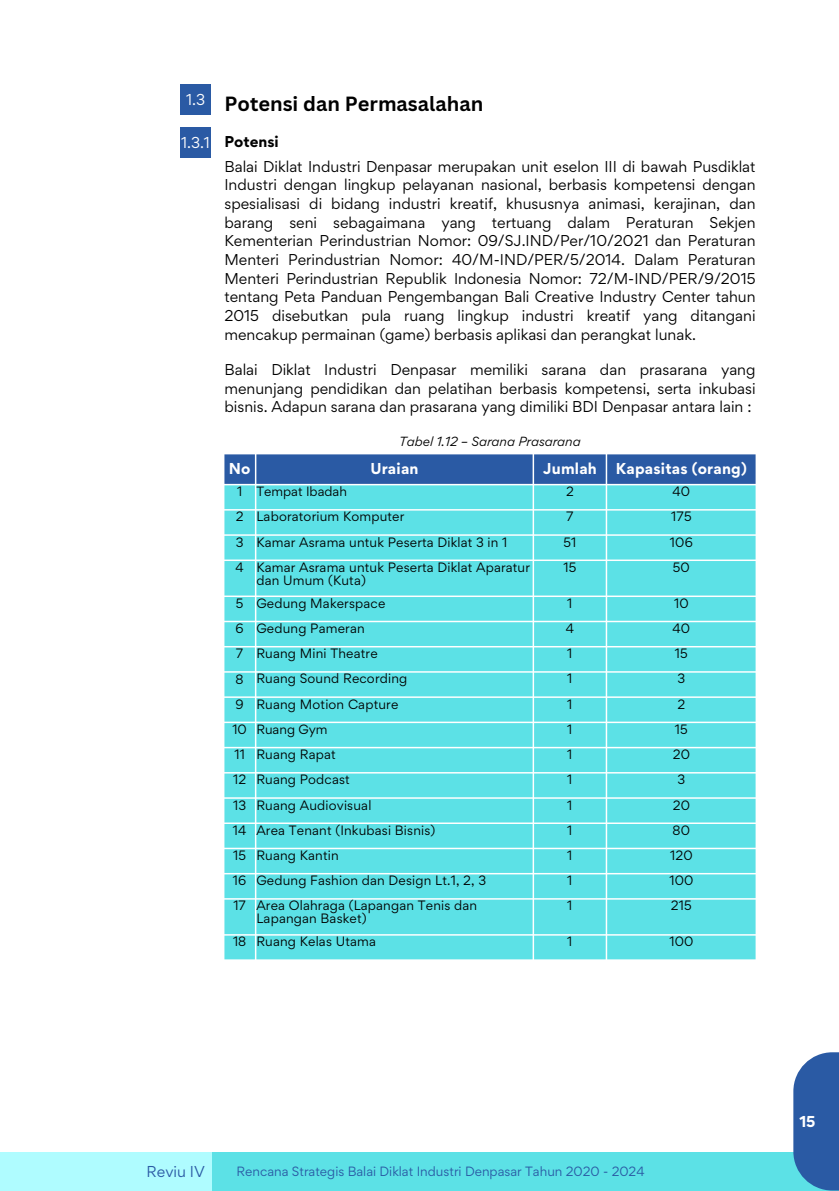
<style>
.page{position:relative;width:839px;height:1191px;background:#fff}
.page>*{position:absolute;margin:0;border:0;box-sizing:border-box;transform-origin:0 0}
.t1{font:700 20px "Canva Sans";color:#000}
.t2{font:14px/18.6px "Gordita";color:#000;text-align:justify}
.t3{font:700 14px "Gordita";letter-spacing:.015em;color:#fff}
.t4{font:14px "Gordita";color:#fff}
.t5{font:14px "Gordita";color:#2a5aa4}
.t6{font:700 14px "Gordita";color:#000}
.t7{font:12px/13px "Gordita";letter-spacing:.015em;color:#000}
.t8{font:12px "Gordita";color:#2a5aa4}
.t9{font:italic 11.8px "Gordita";color:#000}
</style>
<div class="page">
<div style="left:0;top:1153px;width:838px;height:38px;background:#5ce1e6"></div>
<div style="left:793px;top:1052px;width:45px;height:139px;background:#2a5aa4"></div>
<div style="left:0;top:1153px;width:211px;height:38px;background:#affcff"></div>
<svg style="left:224px;top:454px;width:531px;height:30px;background:#2f5ea6"></svg>
<svg style="left:224px;top:485px;width:531px;height:474px;background:#66e2e7"></svg>
<div style="left:180px;top:84px;width:31px;height:31px;background:#2a5aa4"></div>
<div style="left:180px;top:127px;width:31px;height:31px;background:#2a5aa4"></div>
<h3 class="t4" style="left:186px;top:90px;width:21px">1.3</h3>
<p class="t4" style="left:181px;top:133px;width:31px">1.3.1</p>
<h2 class="t1" style="left:224px;top:89px;width:260px">Potensi dan Permasalahan</h2>
<h3 class="t6" style="left:224px;top:132px;width:56px">Potensi</h3>
<h3 class="t2" style="left:224px;top:157px;width:532px">Balai Diklat Industri Denpasar merupakan unit eselon III di bawah Pusdiklat Industri dengan lingkup pelayanan nasional, berbasis kompetensi dengan spesialisasi di bidang industri kreatif, khususnya animasi, kerajinan, dan barang seni sebagaimana yang tertuang dalam Peraturan Sekjen Kementerian Perindustrian Nomor: 09/SJ.IND/Per/10/2021 dan Peraturan Menteri Perindustrian Nomor: 40/M-IND/PER/5/2014. Dalam Peraturan Menteri Perindustrian Republik Indonesia Nomor: 72/M-IND/PER/9/2015 tentang Peta Panduan Pengembangan Bali Creative Industry Center tahun 2015 disebutkan pula ruang lingkup industri kreatif yang ditangani mencakup permainan (game) berbasis aplikasi dan perangkat lunak.</h3>
<p class="t2" style="left:224px;top:360px;width:532px">Balai Diklat Industri Denpasar memiliki sarana dan prasarana yang menunjang pendidikan dan pelatihan berbasis kompetensi, serta inkubasi bisnis. Adapun sarana dan prasarana yang dimiliki BDI Denpasar antara lain :</p>
<p class="t9" style="left:399px;top:433px;width:183px">Tabel 1.12 – Sarana Prasarana</p>
<p class="t3" style="left:229px;top:460px;width:23px">No</p>
<p class="t3" style="left:370px;top:460px;width:50px">Uraian</p>
<p class="t3" style="left:542px;top:460px;width:56px">Jumlah</p>
<p class="t3" style="left:616px;top:460px;width:132px">Kapasitas (orang)</p>
<p class="t7" style="left:237px;top:485px;width:7px">1</p>
<p class="t7" style="left:256px;top:485px;width:92px">Tempat Ibadah</p>
<p class="t7" style="left:566px;top:485px;width:9px">2</p>
<p class="t7" style="left:672px;top:485px;width:19px">40</p>
<p class="t7" style="left:236px;top:510px;width:9px">2</p>
<p class="t7" style="left:256px;top:510px;width:149px">Laboratorium Komputer</p>
<p class="t7" style="left:566px;top:510px;width:9px">7</p>
<p class="t7" style="left:671px;top:510px;width:22px">175</p>
<p class="t7" style="left:236px;top:535px;width:9px">3</p>
<p class="t7" style="left:256px;top:535px;width:252px">Kamar Asrama untuk Peserta Diklat 3 in 1</p>
<p class="t7" style="left:563px;top:535px;width:14px">51</p>
<p class="t7" style="left:670px;top:535px;width:24px">106</p>
<p class="t7" style="left:235px;top:561px;width:10px">4</p>
<p class="t7" style="left:256px;top:560px;width:275px">Kamar Asrama untuk Peserta Diklat Aparatur dan Umum (Kuta)</p>
<p class="t7" style="left:563px;top:560px;width:14px">15</p>
<p class="t7" style="left:672px;top:560px;width:19px">50</p>
<p class="t7" style="left:236px;top:597px;width:9px">5</p>
<p class="t7" style="left:256px;top:596px;width:130px">Gedung Makerspace</p>
<p class="t7" style="left:567px;top:596px;width:7px">1</p>
<p class="t7" style="left:674px;top:596px;width:16px">10</p>
<p class="t7" style="left:235px;top:622px;width:10px">6</p>
<p class="t7" style="left:256px;top:622px;width:110px">Gedung Pameran</p>
<p class="t7" style="left:565px;top:622px;width:10px">4</p>
<p class="t7" style="left:672px;top:622px;width:19px">40</p>
<p class="t7" style="left:236px;top:647px;width:9px">7</p>
<p class="t7" style="left:256px;top:647px;width:123px">Ruang Mini Theatre</p>
<p class="t7" style="left:567px;top:647px;width:7px">1</p>
<p class="t7" style="left:674px;top:647px;width:14px">15</p>
<p class="t7" style="left:235px;top:672px;width:10px">8</p>
<p class="t7" style="left:256px;top:672px;width:152px">Ruang Sound Recording</p>
<p class="t7" style="left:567px;top:672px;width:7px">1</p>
<p class="t7" style="left:677px;top:672px;width:9px">3</p>
<p class="t7" style="left:235px;top:697px;width:10px">9</p>
<p class="t7" style="left:256px;top:697px;width:143px">Ruang Motion Capture</p>
<p class="t7" style="left:567px;top:697px;width:7px">1</p>
<p class="t7" style="left:677px;top:697px;width:9px">2</p>
<p class="t7" style="left:232px;top:723px;width:16px">10</p>
<p class="t7" style="left:256px;top:723px;width:73px">Ruang Gym</p>
<p class="t7" style="left:567px;top:723px;width:7px">1</p>
<p class="t7" style="left:674px;top:723px;width:14px">15</p>
<p class="t7" style="left:234px;top:748px;width:12px">11</p>
<p class="t7" style="left:256px;top:748px;width:81px">Ruang Rapat</p>
<p class="t7" style="left:567px;top:748px;width:7px">1</p>
<p class="t7" style="left:672px;top:748px;width:19px">20</p>
<p class="t7" style="left:233px;top:773px;width:14px">12</p>
<p class="t7" style="left:256px;top:773px;width:95px">Ruang Podcast</p>
<p class="t7" style="left:567px;top:773px;width:7px">1</p>
<p class="t7" style="left:677px;top:773px;width:9px">3</p>
<p class="t7" style="left:233px;top:798px;width:15px">13</p>
<p class="t7" style="left:256px;top:798px;width:116px">Ruang Audiovisual</p>
<p class="t7" style="left:567px;top:798px;width:7px">1</p>
<p class="t7" style="left:672px;top:798px;width:19px">20</p>
<p class="t7" style="left:233px;top:824px;width:15px">14</p>
<p class="t7" style="left:256px;top:823px;width:180px">Area Tenant (Inkubasi Bisnis)</p>
<p class="t7" style="left:567px;top:824px;width:7px">1</p>
<p class="t7" style="left:672px;top:823px;width:19px">80</p>
<p class="t7" style="left:233px;top:849px;width:14px">15</p>
<p class="t7" style="left:256px;top:849px;width:84px">Ruang Kantin</p>
<p class="t7" style="left:567px;top:849px;width:7px">1</p>
<p class="t7" style="left:670px;top:849px;width:24px">120</p>
<p class="t7" style="left:233px;top:874px;width:15px">16</p>
<p class="t7" style="left:256px;top:874px;width:231px">Gedung Fashion dan Design Lt.1, 2, 3</p>
<p class="t7" style="left:567px;top:874px;width:7px">1</p>
<p class="t7" style="left:669px;top:874px;width:26px">100</p>
<p class="t7" style="left:233px;top:899px;width:14px">17</p>
<p class="t7" style="left:256px;top:899px;width:222px">Area Olahraga (Lapangan Tenis dan<br>Lapangan Basket)</p>
<p class="t7" style="left:567px;top:899px;width:7px">1</p>
<p class="t7" style="left:671px;top:899px;width:22px">215</p>
<p class="t7" style="left:233px;top:935px;width:15px">18</p>
<p class="t7" style="left:256px;top:935px;width:121px">Ruang Kelas Utama</p>
<p class="t7" style="left:567px;top:935px;width:7px">1</p>
<p class="t7" style="left:669px;top:935px;width:26px">100</p>
<h1 class="t5" style="left:147px;top:1162px;width:60px">Reviu IV</h1>
<h3 class="t8" style="left:236px;top:1163px;width:409px">Rencana Strategis Balai Diklat Industri Denpasar Tahun 2020 - 2024</h3>
<h3 class="t3" style="left:799px;top:1112px;width:18px">15</h3>
</div>
